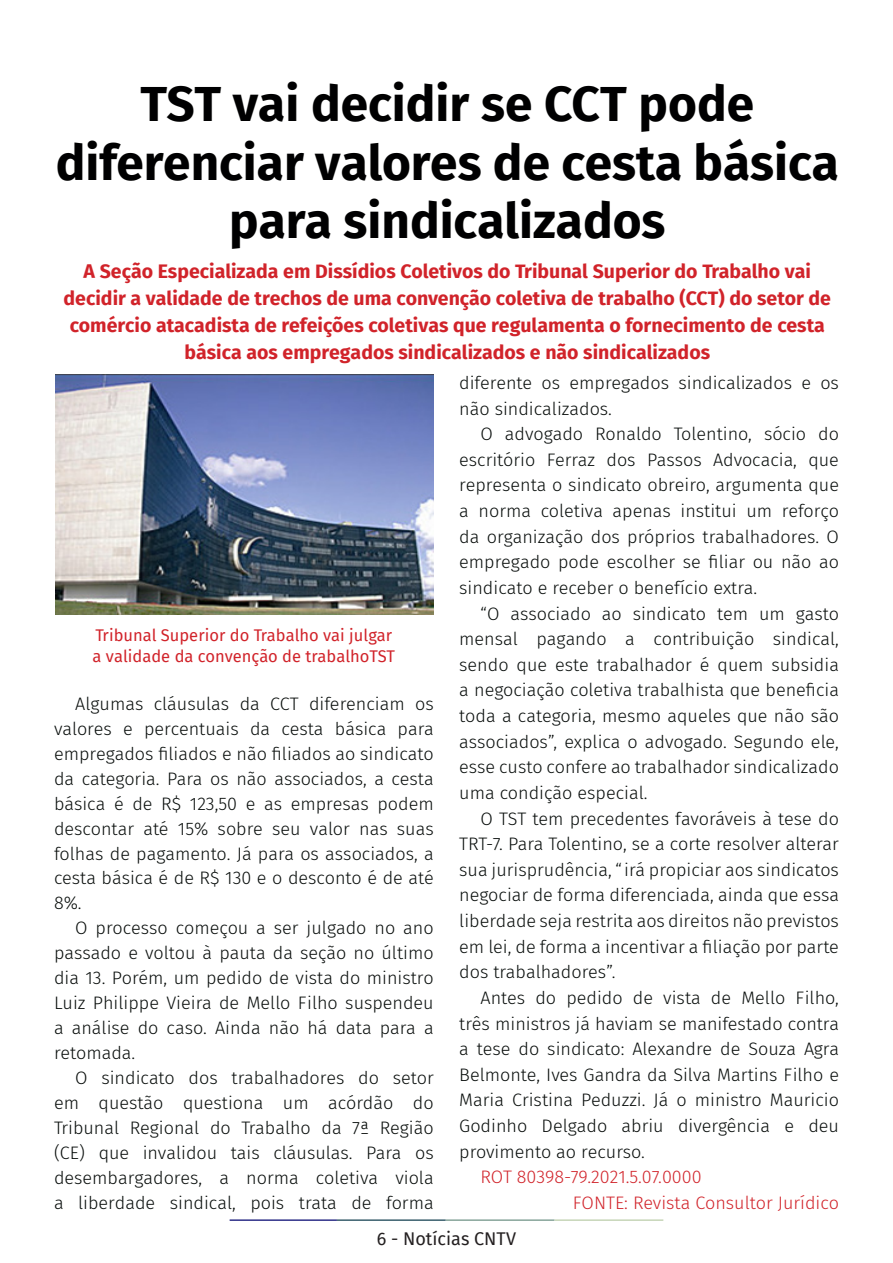
<style>
.page{position:relative;width:893px;height:1263px;background:#fff}
.page>*{position:absolute;margin:0;border:0;box-sizing:border-box;transform-origin:0 0}
.t1{font:700 49.5px/58.5px "Fira Sans";color:#000001;text-align:center}
.t2{font:700 19.5px/27px "Fira Sans";color:#d1232a;text-align:center}
.t3{font:300 18px/25.7px "Fira Sans";color:#080d0b;text-align:justify}
.t4{font:300 18px "Fira Sans";color:#d1232a}
.t5{font:18px "Fira Sans";color:#231f20}
.t6{font:16.5px "Fira Sans";color:#d1232a}
</style>
<div class="page">
<hr style="left:230px;top:1219px;width:107px;height:2px;background:#2f3088">
<hr style="left:337px;top:1219px;width:109px;height:2px;background:#3a5f6d">
<hr style="left:446px;top:1219px;width:109px;height:2px;background:#87a59a">
<hr style="left:555px;top:1219px;width:108px;height:2px;background:#c6d5b7">
<img style="left:56px;top:374px;width:378px;height:240px">
<p class="t1" style="left:56px;top:71px;width:785px">TST vai decidir se CCT pode diferenciar valores de cesta básica para sindicalizados</p>
<p class="t2" style="left:64px;top:256px;width:769px">A Seção Especializada em Dissídios Coletivos do Tribunal Superior do Trabalho vai decidir a validade de trechos de uma convenção coletiva de trabalho (CCT) do setor de comércio atacadista de refeições coletivas que regulamenta o fornecimento de cesta básica aos empregados sindicalizados e não sindicalizados</p>
<p class="t6" style="left:95px;top:622px;width:298px">Tribunal Superior do Trabalho vai julgar</p>
<p class="t6" style="left:93px;top:643px;width:304px">a validade da convenção de trabalhoTST</p>
<p class="t3" style="left:54px;top:691px;width:381px;line-height:24.9px;text-indent:21px">Algumas cláusulas da CCT diferenciam os valores e percentuais da cesta básica para empregados filiados e não filiados ao sindicato da categoria. Para os não associados, a cesta básica é de R$ 123,50 e as empresas podem descontar até 15% sobre seu valor nas suas folhas de pagamento. Já para os associados, a cesta básica é de R$ 130 e o desconto é de até 8%.</p>
<p class="t3" style="left:54px;top:915px;width:381px;line-height:24.9px;text-indent:21px">O processo começou a ser julgado no ano passado e voltou à pauta da seção no último dia 13. Porém, um pedido de vista do ministro Luiz Philippe Vieira de Mello Filho suspendeu a análise do caso. Ainda não há data para a retomada.</p>
<p class="t3" style="left:54px;top:1065px;width:381px;line-height:24.9px;text-indent:21px">O sindicato dos trabalhadores do setor em questão questiona um acórdão do Tribunal Regional do Trabalho da 7ª Região (CE) que invalidou tais cláusulas. Para os desembargadores, a norma coletiva viola a liberdade sindical, pois trata de forma</p>
<p class="t3" style="left:459px;top:370px;width:381px">diferente os empregados sindicalizados e os não sindicalizados.</p>
<p class="t3" style="left:459px;top:421px;width:381px;text-indent:21px">O advogado Ronaldo Tolentino, sócio do escritório Ferraz dos Passos Advocacia, que representa o sindicato obreiro, argumenta que a norma coletiva apenas institui um reforço da organização dos próprios trabalhadores. O empregado pode escolher se filiar ou não ao sindicato e receber o benefício extra.</p>
<p class="t3" style="left:459px;top:600px;width:381px;text-indent:21px">“O associado ao sindicato tem um gasto mensal pagando a contribuição sindical, sendo que este trabalhador é quem subsidia a negociação coletiva trabalhista que beneficia toda a categoria, mesmo aqueles que não são associados”, explica o advogado. Segundo ele, esse custo confere ao trabalhador sindicalizado uma condição especial.</p>
<p class="t3" style="left:459px;top:805px;width:381px;text-indent:21px">O TST tem precedentes favoráveis à tese do TRT-7. Para Tolentino, se a corte resolver alterar sua jurisprudência, “irá propiciar aos sindicatos negociar de forma diferenciada, ainda que essa liberdade seja restrita aos direitos não previstos em lei, de forma a incentivar a filiação por parte dos trabalhadores”.</p>
<p class="t3" style="left:459px;top:985px;width:381px;text-indent:21px">Antes do pedido de vista de Mello Filho, três ministros já haviam se manifestado contra a tese do sindicato: Alexandre de Souza Agra Belmonte, Ives Gandra da Silva Martins Filho e Maria Cristina Peduzzi. Já o ministro Mauricio Godinho Delgado abriu divergência e deu provimento ao recurso.</p>
<p class="t4" style="left:480px;top:1164px;width:223px">ROT 80398-79.2021.5.07.0000</p>
<p class="t4" style="left:573px;top:1190px;width:268px">FONTE: Revista Consultor Jurídico</p>
<p class="t5" style="left:377px;top:1225px;width:141px">6 - Notícias CNTV</p>
</div>
